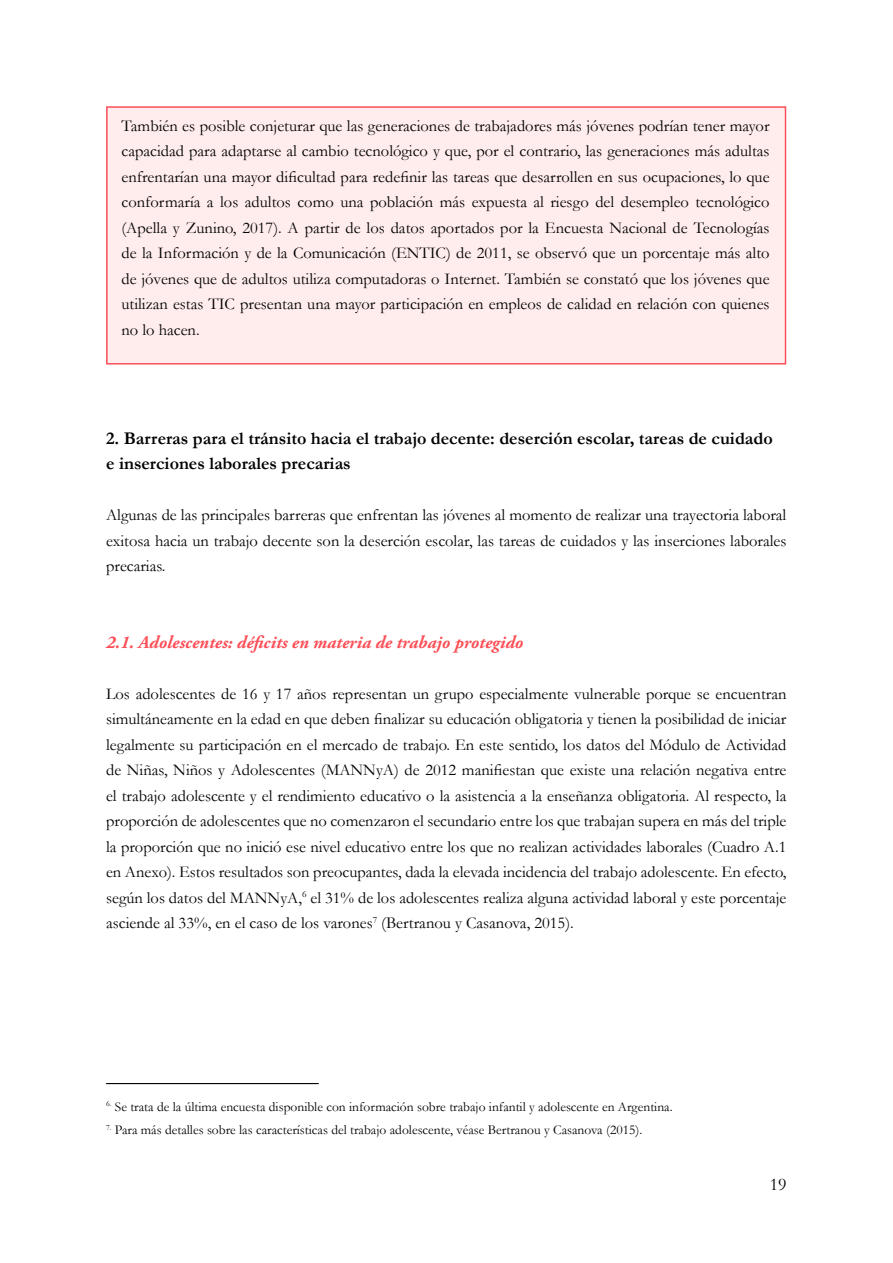
<style>
.page{position:relative;width:893px;height:1263px;background:#fff}
.page>*{position:absolute;margin:0;border:0;box-sizing:border-box;transform-origin:0 0}
.t1{font:700 18px/25.5px "Garamond";color:#000}
.t2{font:italic 700 18px "Adobe Garamond Pro";color:#fd4f57}
.t3{font:18px "Garamond";color:#000}
.t4{font:16.5px/25.5px "Garamond";color:#000;text-align:justify}
.t5{font:13.5px "Garamond";color:#000}
</style>
<div class="page">
<div style="left:106px;top:106px;width:680px;height:258px;background:#ffeded;border:2px solid #fd4f57"></div>
<hr style="left:106px;top:1083px;width:213px;height:1px;background:#000">
<p class="t4" style="left:122px;top:112px;width:650px">También es posible conjeturar que las generaciones de trabajadores más jóvenes podrían tener mayor capacidad para adaptarse al cambio tecnológico y que, por el contrario, las generaciones más adultas enfrentarían una mayor dificultad para redefinir las tareas que desarrollen en sus ocupaciones, lo que conformaría a los adultos como una población más expuesta al riesgo del desempleo tecnológico (Apella y Zunino, 2017). A partir de los datos aportados por la Encuesta Nacional de Tecnologías de la Información y de la Comunicación (ENTIC) de 2011, se observó que un porcentaje más alto de jóvenes que de adultos utiliza computadoras o Internet. También se constató que los jóvenes que utilizan estas TIC presentan una mayor participación en empleos de calidad en relación con quienes no lo hacen.</p>
<p class="t1" style="left:106px;top:425px;width:668px">2. Barreras para el tránsito hacia el trabajo decente: deserción escolar, tareas de cuidado e inserciones laborales precarias</p>
<p class="t4" style="left:106px;top:502px;width:682px">Algunas de las principales barreras que enfrentan las jóvenes al momento de realizar una trayectoria laboral exitosa hacia un trabajo decente son la deserción escolar, las tareas de cuidados y las inserciones laborales precarias.</p>
<p class="t2" style="left:106px;top:632px;width:419px">2.1. Adolescentes: déficits en materia de trabajo protegido</p>
<p class="t4" style="left:106px;top:681px;width:682px">Los adolescentes de 16 y 17 años representan un grupo especialmente vulnerable porque se encuentran simultáneamente en la edad en que deben finalizar su educación obligatoria y tienen la posibilidad de iniciar legalmente su participación en el mercado de trabajo. En este sentido, los datos del Módulo de Actividad de Niñas, Niños y Adolescentes (MANNyA) de 2012 manifiestan que existe una relación negativa entre el trabajo adolescente y el rendimiento educativo o la asistencia a la enseñanza obligatoria. Al respecto, la proporción de adolescentes que no comenzaron el secundario entre los que trabajan supera en más del triple la proporción que no inició ese nivel educativo entre los que no realizan actividades laborales (Cuadro A.1 en Anexo). Estos resultados son preocupantes, dada la elevada incidencia del trabajo adolescente. En efecto, según los datos del MANNyA,<sup>6</sup> el 31% de los adolescentes realiza alguna actividad laboral y este porcentaje asciende al 33%, en el caso de los varones<sup>7</sup> (Bertranou y Casanova, 2015).</p>
<p class="t5" style="left:106px;top:1098px;width:568px"><sup>6.</sup> Se trata de la última encuesta disponible con información sobre trabajo infantil y adolescente en Argentina.</p>
<p class="t5" style="left:106px;top:1122px;width:538px"><sup>7.</sup> Para más detalles sobre las características del trabajo adolescente, véase Bertranou y Casanova (2015).</p>
<p class="t3" style="left:770px;top:1173px;width:18px">19</p>
</div>
